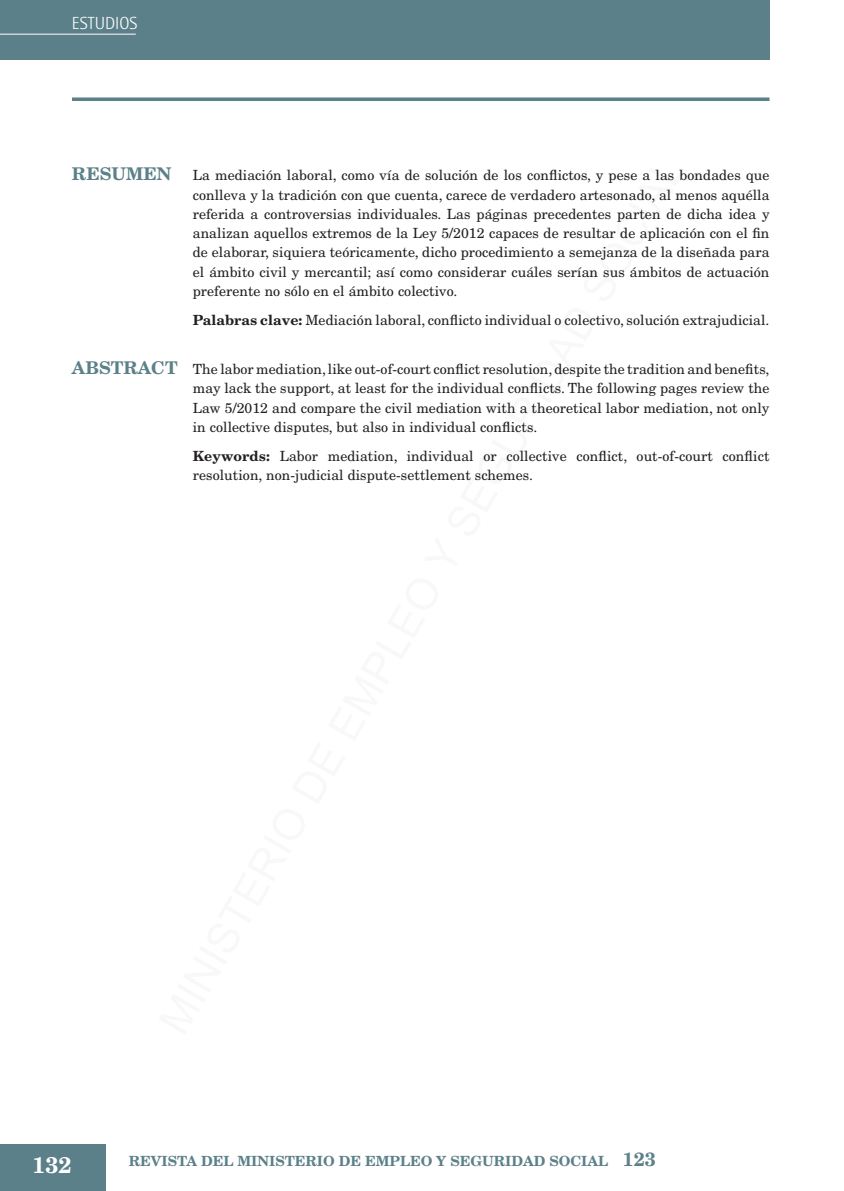
<style>
.page{position:relative;width:844px;height:1191px;background:#fff}
.page>*{position:absolute;margin:0;border:0;box-sizing:border-box;transform-origin:0 0}
.t1{font:700 22.75px "New Century Schlbk LT Std";color:#fff}
.t2{font:300 17.5px "Rotis Semi Sans";color:#fff}
._07_RESUMEN_CASTELLA{font:14px/19.2px "New Century Schlbk LT Std";letter-spacing:.005em;color:#231f20;text-align:justify}
._08_RESUMEN_INGLÉS{font:14px/19.2px "New Century Schlbk LT Std";letter-spacing:.005em;color:#231f20;text-align:justify}
._09_KEYWORDS{font:14px/19.2px "New Century Schlbk LT Std";letter-spacing:.005em;color:#231f20}
._08_PALABRAS_CLAVE{font:14px "New Century Schlbk LT Std";letter-spacing:.005em;color:#231f20}
.t3{font:700 14px "New Century Schlbk LT Std";color:#5c8089}
.s1{font-weight:700;font-size:17.5px;color:#5c8089}
.s2{font-weight:700}
.s3{font-size:19.25px}
</style>
<div class="page">
<div style="left:0;top:0;width:769px;height:59px;background:#5c8089"></div>
<hr style="left:0;top:34px;width:136px;height:1px;background:#fff">
<div style="left:0;top:1144px;width:106px;height:47px;background:#5c8089"></div>
<svg style="left:72px;top:97px;width:697px;height:4px;background:#6f8f97"></svg>
<p class="t2" style="left:72px;top:13px;width:67px">ESTUD IOS</p>
<p class="_07_RESUMEN_CASTELLA" style="left:193px;top:166px;width:578px;text-indent:-121px"><span class="s1">RESUMEN</span> La mediación laboral, como vía de solución de los conflictos, y pese a las bondades que conlleva y la tradición con que cuenta, carece de verdadero artesonado, al menos aquélla referida a controversias individuales. Las páginas precedentes parten de dicha idea y analizan aquellos extremos de la Ley 5/2012 capaces de resultar de aplicación con el fin de elaborar, siquiera teóricamente, dicho procedimiento a semejanza de la diseñada para el ámbito civil y mercantil; así como considerar cuáles serían sus ámbitos de actuación preferente no sólo en el ámbito colectivo.</p>
<p class="_08_PALABRAS_CLAVE" style="left:193px;top:311px;width:578px"><span class="s2">Palabras clave:</span> Mediación laboral, conflicto individual o colectivo, solución extrajudicial.</p>
<p class="_08_RESUMEN_INGLÉS" style="left:193px;top:359px;width:578px;text-indent:-121px"><span class="s1">ABSTRACT</span> The labor mediation, like out-of-court conflict resolution, despite the tradition and benefits, may lack the support, at least for the individual conflicts. The following pages review the Law 5/2012 and compare the civil mediation with a theoretical labor mediation, not only in collective disputes, but also in individual conflicts.</p>
<p class="_09_KEYWORDS" style="left:193px;top:446px;width:578px"><span class="s2">Keywords:</span> Labor mediation, individual or collective conflict, out-of-court conflict resolution, non-judicial dispute-settlement schemes.</p>
<h1 class="t1" style="left:32px;top:1150px;width:41px">132</h1>
<p class="t3" style="left:129px;top:1152px;width:528px">REVISTA DEL MINISTERIO DE EMPLEO Y SEGURIDAD SOCIAL <span class="s3">123</span></p>
</div>
